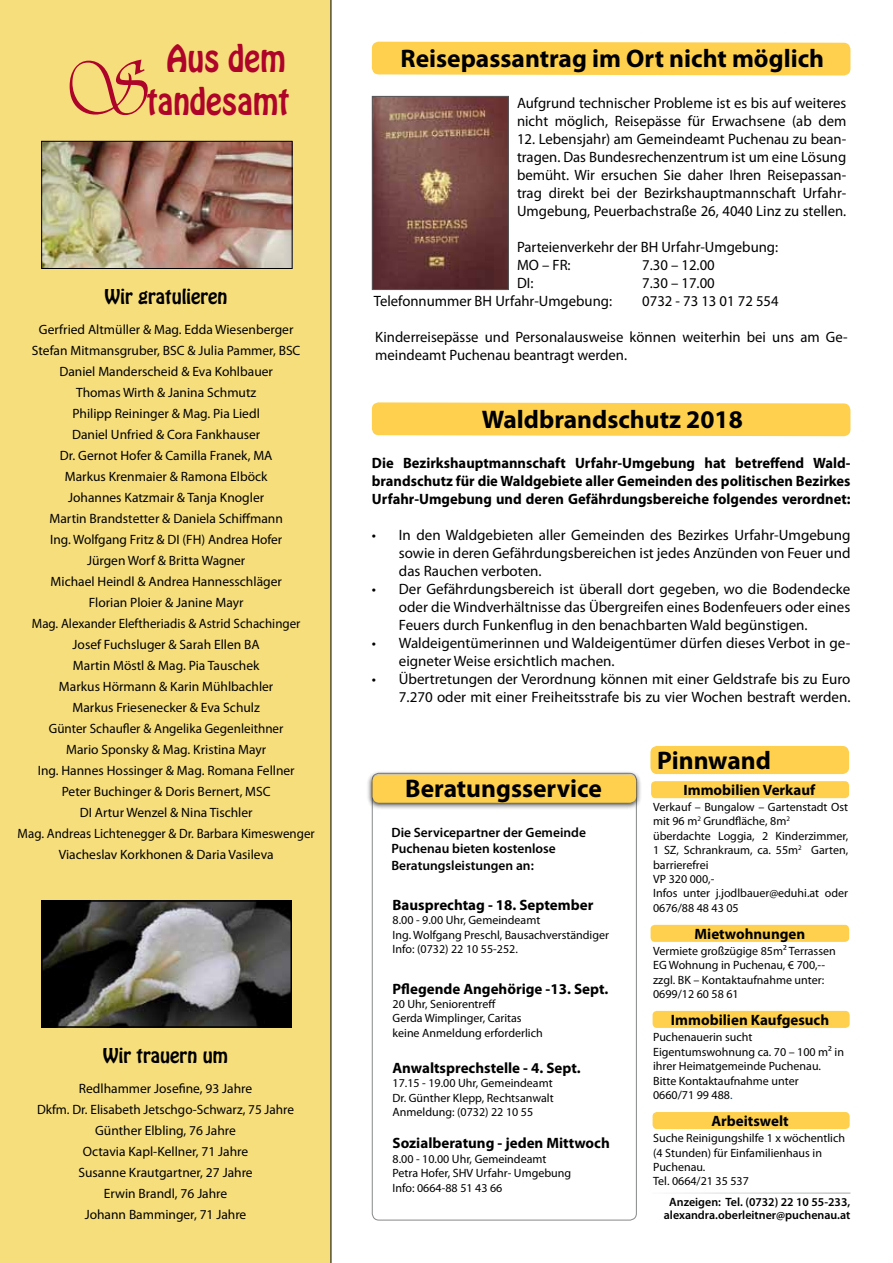
<style>
.page{position:relative;width:893px;height:1263px;background:#fff}
.page>*{position:absolute;margin:0;border:0;box-sizing:border-box;transform-origin:0 0}
.t1{font:79.2px "Vivaldii";color:#af042a;scale:.91 1}
.t2{font:33px "Hobo Std";color:#af042a;scale:.91 1}
.t3{font:700 25.5px "Myriad Pro";color:#000}
.t4{font:18px "Hobo Std";color:#000}
.t5{font:15px/18px "Myriad Pro";color:#000}
.t6{font:700 15px/18px "Myriad Pro";color:#000;text-align:justify}
.t7{font:13.5px/21px "Myriad Pro";color:#000;text-align:center}
.t8{font:600 13.5px/16.2px "Myriad Pro";color:#000}
.t9{font:12px/14.4px "Myriad Pro";color:#000}
.t10{font:600 12px/13.5px "Myriad Pro";color:#000;text-align:center}
.s1{color:#003882}
</style>
<div class="page">
<div style="left:0;top:0;width:331px;height:1263px;background:#f6de7d"></div>
<img style="left:43px;top:143px;width:247px;height:124px">
<div style="left:41px;top:141px;width:251px;height:128px;border:1px solid #000"></div>
<img style="left:44px;top:903px;width:245px;height:122px">
<div style="left:41px;top:900px;width:251px;height:128px;border:2px solid #000"></div>
<div style="left:372px;top:402px;width:478px;height:34px;background:#fed04e"></div>
<div style="left:650px;top:746px;width:199px;height:28px;background:#fed04e;border-radius:7px"></div>
<div style="left:367px;top:770px;width:275px;height:40px;background:#000;opacity:.8"></div>
<div style="left:372px;top:775px;width:264px;height:28px;background:#fed04e;border-radius:7px"></div>
<div style="left:651px;top:781px;width:198px;height:17px;background:#fed04e;border-radius:4px"></div>
<div style="left:651px;top:925px;width:198px;height:17px;background:#fed04e;border-radius:4px"></div>
<div style="left:653px;top:1011px;width:197px;height:17px;background:#fed04e;border-radius:4px"></div>
<div style="left:653px;top:1112px;width:197px;height:17px;background:#fed04e;border-radius:4px"></div>
<div style="left:372px;top:42px;width:478px;height:33px;background:#fed04e"></div>
<img style="left:374px;top:98px;width:133px;height:190px">
<div style="left:372px;top:96px;width:137px;height:194px;border:1px solid #58585a"></div>
<h2 class="t2" style="left:166px;top:36px;width:132px">Aus dem</h2>
<h1 class="t1" style="left:60px;top:43px;width:97px">S</h1>
<h2 class="t2" style="left:147px;top:78px;width:158px">tandesamt</h2>
<p class="t4" style="left:105px;top:284px;width:124px">Wir gratulieren</p>
<p class="t7" style="left:18px;top:319px;width:299px">Gerfried Altmüller &amp; Mag. Edda Wiesenberger<br>Stefan Mitmansgruber, BSC &amp; Julia Pammer, BSC Daniel Manderscheid &amp; Eva Kohlbauer<br>Thomas Wirth &amp; Janina Schmutz<br>Philipp Reininger &amp; Mag. Pia Liedl<br>Daniel Unfried &amp; Cora Fankhauser<br>Dr. Gernot Hofer &amp; Camilla Franek, MA<br>Markus Krenmaier &amp; Ramona Elböck<br>Johannes Katzmair &amp; Tanja Knogler<br>Martin Brandstetter &amp; Daniela Schiffmann<br>Ing. Wolfgang Fritz &amp; DI (FH) Andrea Hofer<br>Jürgen Worf &amp; Britta Wagner<br>Michael Heindl &amp; Andrea Hannesschläger<br>Florian Ploier &amp; Janine Mayr<br>Mag. Alexander Eleftheriadis &amp; Astrid Schachinger Josef Fuchsluger &amp; Sarah Ellen BA<br>Martin Möstl &amp; Mag. Pia Tauschek<br>Markus Hörmann &amp; Karin Mühlbachler<br>Markus Friesenecker &amp; Eva Schulz<br>Günter Schaufler &amp; Angelika Gegenleithner<br>Mario Sponsky &amp; Mag. Kristina Mayr<br>Ing. Hannes Hossinger &amp; Mag. Romana Fellner<br>Peter Buchinger &amp; Doris Bernert, MSC<br>DI Artur Wenzel &amp; Nina Tischler<br>Mag. Andreas Lichtenegger &amp; Dr. Barbara Kimeswenger Viacheslav Korkhonen &amp; Daria Vasileva</p>
<p class="t4" style="left:103px;top:1043px;width:126px">Wir trauern um</p>
<p class="t7" style="left:37px;top:1078px;width:259px">Redlhammer Josefine, 93 Jahre<br>Dkfm. Dr. Elisabeth Jetschgo-Schwarz, 75 Jahre<br>Günther Elbling, 76 Jahre<br>Octavia Kapl-Kellner, 71 Jahre<br>Susanne Krautgartner, 27 Jahre<br>Erwin Brandl, 76 Jahre<br>Johann Bamminger, 71 Jahre</p>
<h3 class="t3" style="left:401px;top:42px;width:425px">Reisepassantrag im Ort nicht möglich</h3>
<p class="t5" style="left:517px;top:93px;width:331px">Aufgrund technischer Probleme ist es bis auf weiteres nicht möglich, Reisepässe für Erwachsene (ab dem</p>
<p class="t5" style="left:517px;top:129px;width:331px;text-align:justify">12. Lebensjahr) am Gemeindeamt Puchenau zu bean&shy;tragen. Das Bundesrechenzentrum ist um eine Lösung bemüht. Wir ersuchen Sie daher Ihren Reisepassan&shy;trag direkt bei der Bezirkshauptmannschaft Urfahr-Umgebung, Peuerbachstraße 26, 4040 Linz zu stellen.</p>
<p class="t5" style="left:517px;top:237px;width:263px">Parteienverkehr der BH Urfahr-Umgebung:<br>MO – FR:</p>
<p class="t5" style="left:642px;top:255px;width:74px">7.30 – 12.00</p>
<p class="t5" style="left:517px;top:273px;width:18px">DI:</p>
<p class="t5" style="left:642px;top:273px;width:74px">7.30 – 17.00</p>
<p class="t5" style="left:374px;top:291px;width:240px">Telefonnummer BH Urfahr-Umgebung:</p>
<p class="t5" style="left:642px;top:291px;width:138px">0732 - 73 13 01 72 554</p>
<p class="t5" style="left:375px;top:327px;width:474px">Kinderreisepässe und Personalausweise können weiterhin bei uns am Ge&shy;meindeamt Puchenau beantragt werden.</p>
<h3 class="t3" style="left:482px;top:403px;width:262px">Waldbrandschutz 2018</h3>
<p class="t6" style="left:372px;top:453px;width:480px">Die Bezirkshauptmannschaft Urfahr-Umgebung hat betreffend Wald&shy;brandschutz für die Waldgebiete aller Gemeinden des politischen Bezirkes Urfahr-Umgebung und deren Gefährdungsbereiche folgendes verordnet:</p>
<p class="t5" style="left:399px;top:525px;width:453px;text-align:justify;text-indent:-27px">• In den Waldgebieten aller Gemeinden des Bezirkes Urfahr-Umgebung sowie in deren Gefährdungsbereichen ist jedes Anzünden von Feuer und das Rauchen verboten.</p>
<p class="t5" style="left:399px;top:579px;width:453px;text-align:justify;text-indent:-27px">• Der Gefährdungsbereich ist überall dort gegeben, wo die Bodendecke oder die Windverhältnisse das Übergreifen eines Bodenfeuers oder eines Feuers durch Funkenflug in den benachbarten Wald begünstigen.</p>
<p class="t5" style="left:399px;top:633px;width:453px;text-indent:-27px">• Waldeigentümerinnen und Waldeigentümer dürfen dieses Verbot in ge&shy;eigneter Weise ersichtlich machen.</p>
<p class="t5" style="left:372px;top:669px;width:480px;text-align:right">• Übertretungen der Verordnung können mit einer Geldstrafe bis zu Euro<br>7.270 oder mit einer Freiheitsstrafe bis zu vier Wochen bestraft werden.</p>
<h3 class="t3" style="left:657px;top:744px;width:115px">Pinnwand</h3>
<h3 class="t3" style="left:405px;top:771px;width:198px">Beratungsservice</h3>
<p class="t6" style="left:683px;top:781px;width:133px">Immobilien Verkauf</p>
<p class="t9" style="left:653px;top:800px;width:197px">Verkauf – Bungalow – Gartenstadt Ost mit 96 m<sup>2</sup> Grundfläche, 8m<sup>2 </sup>überdachte Loggia, 2 Kinderzimmer,<br>1 SZ, Schrankraum, ca. 55m<sup>2</sup> Garten, barrierefrei<br>VP 320 000,-<br>Infos unter j.jodlbauer@eduhi.at oder<br>0676/88 48 43 05</p>
<p class="t9" style="left:653px;top:944px;width:184px">Vermiete großzügige 85m² Terrassen<br>EG Wohnung in Puchenau, € 700,-- zzgl. BK – Kontaktaufnahme unter:<br>0699/12 60 58 61</p>
<p class="t9" style="left:653px;top:1030px;width:192px">Puchenauerin sucht<br>Eigentumswohnung ca. 70 – 100 m² in ihrer Heimatgemeinde Puchenau.<br>Bitte Kontaktaufnahme unter<br>0660/71 99 488<span class="s1">.</span></p>
<p class="t9" style="left:653px;top:1131px;width:193px">Suche Reinigungshilfe 1 x wöchentlich (4 Stunden) für Einfamilienhaus in<br>Puchenau.<br>Tel. 0664/21 35 537</p>
<p class="t8" style="left:391px;top:824px;width:196px">Die Servicepartner der Gemeinde<br>Puchenau bieten kostenlose<br>Beratungsleistungen an:</p>
<p class="t6" style="left:393px;top:895px;width:202px">Bausprechtag - 18. September</p>
<p class="t9" style="left:393px;top:913px;width:218px">8.00 - 9.00 Uhr, Gemeindeamt<br>Ing. Wolfgang Preschl, Bausachverständiger<br>Info: (0732) 22 10 55-252.</p>
<p class="t6" style="left:393px;top:979px;width:217px">Pflegende Angehörige -13. Sept.</p>
<p class="t9" style="left:393px;top:996px;width:152px">20 Uhr, Seniorentreff<br>Gerda Wimplinger, Caritas keine Anmeldung erforderlich</p>
<p class="t6" style="left:393px;top:1058px;width:190px">Anwaltsprechstelle - 4. Sept.</p>
<p class="t9" style="left:393px;top:1076px;width:163px;text-align:justify">17.15 - 19.00 Uhr, Gemeindeamt Dr. Günther Klepp, Rechtsanwalt Anmeldung: (0732) 22 10 55</p>
<p class="t6" style="left:393px;top:1134px;width:219px">Sozialberatung - jeden Mittwoch</p>
<p class="t9" style="left:393px;top:1151px;width:180px">8.00 - 10.00 Uhr, Gemeindeamt<br>Petra Hofer, SHV Urfahr- Umgebung<br>Info: 0664-88 51 43 66</p>
<p class="t6" style="left:694px;top:924px;width:112px">Mietwohnungen</p>
<p class="t6" style="left:671px;top:1010px;width:160px">Immobilien Kaufgesuch</p>
<p class="t6" style="left:711px;top:1111px;width:79px">Arbeitswelt</p>
<p class="t10" style="left:664px;top:1195px;width:188px">Anzeigen: Tel. (0732) 22 10 55-233, alexandra.oberleitner@puchenau.at</p>
</div>
